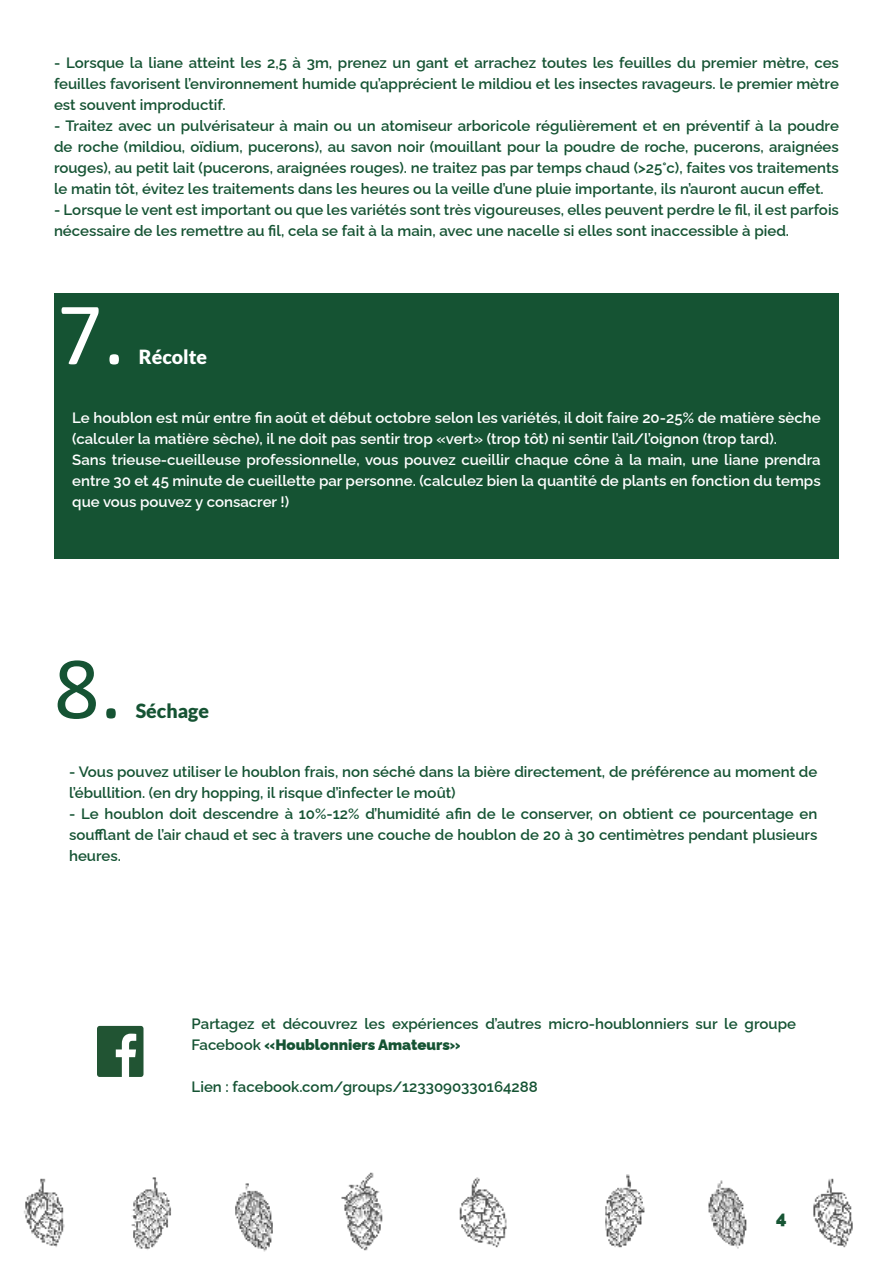
<style>
.page{position:relative;width:893px;height:1263px;background:#fff}
.page>*{position:absolute;margin:0;border:0;box-sizing:border-box;transform-origin:0 0}
.t1{font:90px "Calibri";color:#fff}
.t2{font:90px "Calibri";color:#155333}
.t3{font:900 19.5px "Lato";color:#fff}
.t4{font:900 19.5px "Lato";color:#155333}
.t5{font:900 18px "Raleway";color:#175534}
.t6{font:600 15px/21px "Raleway";color:#155333;text-align:justify}
.t7{font:600 15px/21px "Raleway";color:#fff}
.s1{font-weight:900}
</style>
<div class="page">
<img style="left:24px;top:1172px;width:829px;height:80px">
<div style="left:54px;top:293px;width:785px;height:266px;background:#155333"></div>
<svg style="left:97px;top:1026px;width:46px;height:51px"></svg>
<p class="t6" style="left:54px;top:51px;width:786px">- Lorsque la liane atteint les 2,5 à 3m, prenez un gant et arrachez toutes les feuilles du premier mètre, ces feuilles favorisent l’environnement humide qu’apprécient le mildiou et les insectes ravageurs. le premier mètre est souvent improductif.</p>
<p class="t6" style="left:54px;top:114px;width:786px">- Traitez avec un pulvérisateur à main ou un atomiseur arboricole régulièrement et en préventif à la poudre de roche (mildiou, oïdium, pucerons), au savon noir (mouillant pour la poudre de roche, pucerons, araignées rouges), au petit lait (pucerons, araignées rouges). ne traitez pas par temps chaud (&gt;25°c), faites vos traitements le matin tôt, évitez les traitements dans les heures ou la veille d’une pluie importante, ils n’auront aucun effet.</p>
<p class="t6" style="left:54px;top:198px;width:786px">- Lorsque le vent est important ou que les variétés sont très vigoureuses, elles peuvent perdre le fil, il est parfois nécessaire de les remettre au fil, cela se fait à la main, avec une nacelle si elles sont inaccessible à pied.</p>
<p class="t1" style="left:57px;top:272px;width:70px">7.</p>
<p class="t3" style="left:139px;top:346px;width:70px">Récolte</p>
<p class="t7" style="left:72px;top:405px;width:750px">Le houblon est mûr entre fin août et début octobre selon les variétés, il doit faire 20-25% de matière sèche (calculer la matière sèche), il ne doit pas sentir trop «vert» (trop tôt) ni sentir l’ail/l’oignon (trop tard).</p>
<p class="t7" style="left:72px;top:447px;width:750px;text-align:justify">Sans trieuse-cueilleuse professionnelle, vous pouvez cueillir chaque cône à la main, une liane prendra entre 30 et 45 minute de cueillette par personne. (calculez bien la quantité de plants en fonction du temps que vous pouvez y consacrer !)</p>
<p class="t2" style="left:54px;top:626px;width:70px">8.</p>
<p class="t4" style="left:136px;top:699px;width:75px">Séchage</p>
<p class="t6" style="left:69px;top:759px;width:750px">- Vous pouvez utiliser le houblon frais, non séché dans la bière directement, de préférence au moment de l’ébullition. (en dry hopping, il risque d’infecter le moût)</p>
<p class="t6" style="left:69px;top:801px;width:750px">- Le houblon doit descendre à 10%-12% d’humidité afin de le conserver, on obtient ce pourcentage en soufflant de l’air chaud et sec à travers une couche de houblon de 20 à 30 centimètres pendant plusieurs heures.</p>
<p class="t6" style="left:192px;top:1012px;width:606px">Partagez et découvrez les expériences d’autres micro-houblonniers sur le groupe<br>Facebook <span class="s1">«Houblonniers Amateurs»</span></p>
<p class="t6" style="left:192px;top:1075px;width:348px">Lien : facebook.com/groups/1233090330164288</p>
<p class="t5" style="left:776px;top:1203px;width:12px">4</p>
</div>
